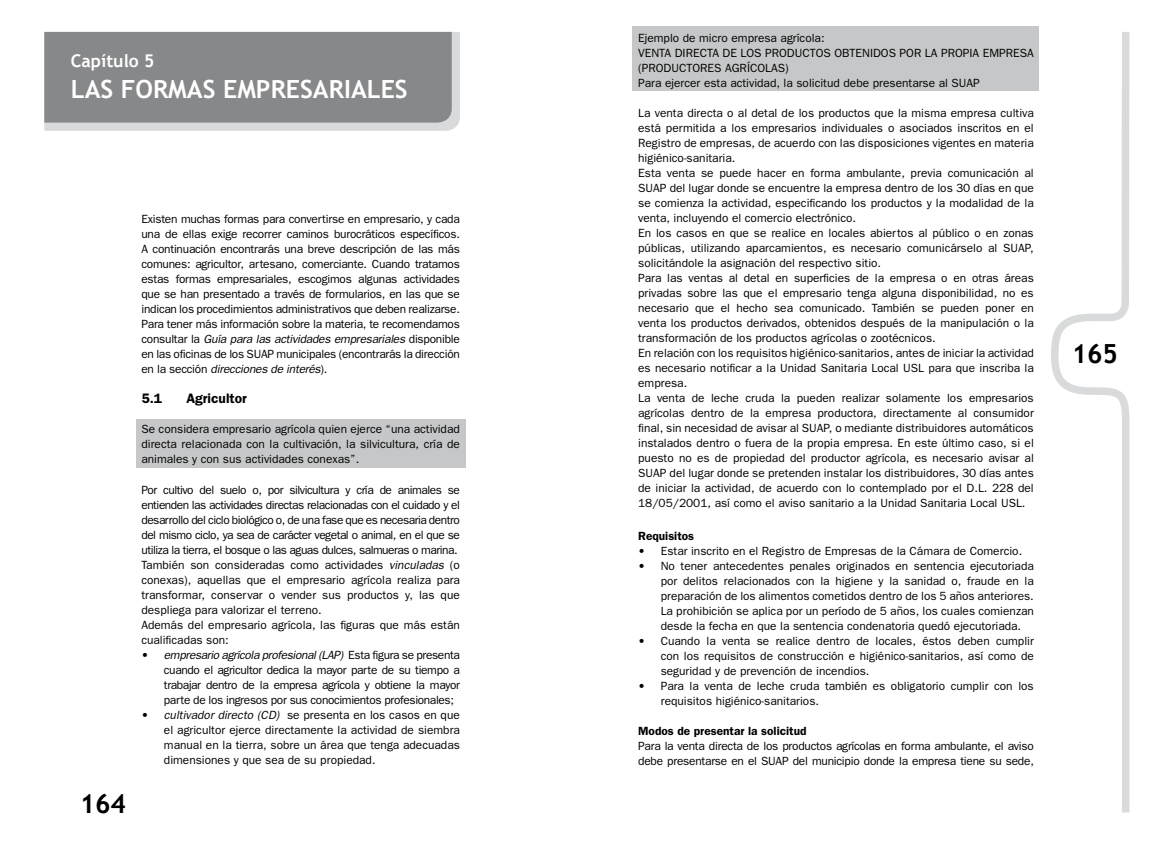
<style>
.page{position:relative;width:1170px;height:851px;background:#fff}
.page>*{position:absolute;margin:0;border:0;box-sizing:border-box;transform-origin:0 0}
.t1{font:700 26.38px "Trebuchet MS";color:#000}
.t2{font:700 25px "Trebuchet MS";color:#fff}
.t3{font:700 17.5px "Trebuchet MS";color:#fff}
.t4{font:600 13.75px "Franklin Gothic";color:#000}
.t5{font:11.88px/15px "Franklin Gothic";color:#000;text-align:justify}
.t6{font:11.88px/15px "Franklin Gothic";letter-spacing:-.04em;color:#000}
.t7{font:11.88px/15px "Franklin Gothic";letter-spacing:-.02em;color:#000}
.t8{font:600 11.88px "Franklin Gothic";color:#000}
.s1{font-style:italic}
</style>
<div class="page">
<svg style="left:1051px;top:32px;width:79px;height:781px"></svg>
<div style="left:632px;top:27px;width:407px;height:64px;background:#c6c7c8"></div>
<div style="left:136px;top:419px;width:329px;height:48px;background:#c6c7c8"></div>
<div style="left:44px;top:32px;width:416px;height:99px;background:#d9dadb"></div>
<div style="left:44px;top:32px;width:407px;height:91px;background:#87888a"></div>
<h3 class="t3" style="left:71px;top:50px;width:85px">Capítulo 5</h3>
<h2 class="t2" style="left:71px;top:73px;width:338px">LAS FORMAS EMPRESARIALES</h2>
<h1 class="t1" style="left:80px;top:786px;width:48px">164</h1>
<p class="t5" style="left:141px;top:211px;width:320px">Existen muchas formas para convertirse en empresario, y cada una de ellas exige recorrer caminos burocráticos específicos.<br>A continuación encontrarás una breve descripción de las más comunes: agricultor, artesano, comerciante. Cuando tratamos estas formas empresariales, escogimos algunas actividades que se han presentado a través de formularios, en las que se indican los procedimientos administrativos que deben realizarse.<br>Para tener más información sobre la materia, te recomendamos consultar la <span class="s1">Guía para las actividades empresariales</span> disponible en las oficinas de los SUAP municipales (encontrarás la dirección en la sección <span class="s1">direcciones de interés</span>).</p>
<p class="t4" style="left:141px;top:390px;width:22px">5.1</p>
<p class="t4" style="left:186px;top:390px;width:62px">Agricultor</p>
<p class="t5" style="left:141px;top:421px;width:320px">Se considera empresario agrícola quien ejerce “una actividad directa relacionada con la cultivación, la silvicultura, cría de animales y con sus actividades conexas”.</p>
<p class="t6" style="left:141px;top:481px;width:320px">Por cultivo del suelo o, por silvicultura y cría de animales se entienden las actividades directas relacionadas con el cuidado y el desarrollo del ciclo biológico o, de una fase que es necesaria dentro del mismo ciclo, ya sea de carácter vegetal o animal, en el que se utiliza la tierra, el bosque o las aguas dulces, salmueras o marina.<br>También son consideradas como actividades <span class="s1">vinculadas</span> (o conexas), aquellas que el empresario agrícola realiza para transformar, conservar o vender sus productos y, las que despliega para valorizar el terreno.<br>Además del empresario agrícola, las figuras que más están cualificadas son:</p>
<p class="t5" style="left:164px;top:646px;width:297px;text-indent:-23px">• <span class="s1">empresario agrícola profesional (LAP)</span> Esta figura se presenta cuando el agricultor dedica la mayor parte de su tiempo a trabajar dentro de la empresa agrícola y obtiene la mayor parte de los ingresos por sus conocimientos profesionales;</p>
<p class="t5" style="left:164px;top:706px;width:297px;text-indent:-23px">• <span class="s1">cultivador directo (CD)</span> se presenta en los casos en que el agricultor ejerce directamente la actividad de siembra manual en la tierra, sobre un área que tenga adecuadas dimensiones y que sea de su propiedad.</p>
<p class="t5" style="left:638px;top:30px;width:397px;text-align:left">Ejemplo de micro empresa agrícola:<br>VENTA DIRECTA DE LOS PRODUCTOS OBTENIDOS POR LA PROPIA EMPRESA (PRODUCTORES AGRÍCOLAS)<br>Para ejercer esta actividad, la solicitud debe presentarse al SUAP</p>
<p class="t5" style="left:638px;top:105px;width:397px;text-align:left">La venta directa o al detal de los productos que la misma empresa cultiva está permitida a los empresarios individuales o asociados inscritos en el Registro de empresas, de acuerdo con las disposiciones vigentes en materia higiénico-sanitaria.<br>Esta venta se puede hacer en forma ambulante, previa comunicación al SUAP del lugar donde se encuentre la empresa dentro de los 30 días en que se comienza la actividad, especificando los productos y la modalidad de la venta, incluyendo el comercio electrónico.<br>En los casos en que se realice en locales abiertos al público o en zonas públicas, utilizando aparcamientos, es necesario comunicárselo al SUAP, solicitándole la asignación del respectivo sitio.<br>Para las ventas al detal en superficies de la empresa o en otras áreas privadas sobre las que el empresario tenga alguna disponibilidad, no es necesario que el hecho sea comunicado. También se pueden poner en venta los productos derivados, obtenidos después de la manipulación o la transformación de los productos agrícolas o zootécnicos.<br>En relación con los requisitos higiénico-sanitarios, antes de iniciar la actividad es necesario notificar a la Unidad Sanitaria Local USL para que inscriba la empresa.<br>La venta de leche cruda la pueden realizar solamente los empresarios agrícolas dentro de la empresa productora, directamente al consumidor final, sin necesidad de avisar al SUAP, o mediante distribuidores automáticos instalados dentro o fuera de la propia empresa. En este último caso, si el puesto no es de propiedad del productor agrícola, es necesario avisar al SUAP del lugar donde se pretenden instalar los distribuidores, 30 días antes de iniciar la actividad, de acuerdo con lo contemplado por el D.L. 228 del 18/05/2001, así como el aviso sanitario a la Unidad Sanitaria Local USL.</p>
<p class="t8" style="left:638px;top:528px;width:58px">Requisitos</p>
<p class="t5" style="left:638px;top:543px;width:385px">• Estar inscrito en el Registro de Empresas de la Cámara de Comercio.</p>
<p class="t5" style="left:660px;top:558px;width:374px;text-indent:-23px">• No tener antecedentes penales originados en sentencia ejecutoriada por delitos relacionados con la higiene y la sanidad o, fraude en la preparación de los alimentos cometidos dentro de los 5 años anteriores.<br>La prohibición se aplica por un período de 5 años, los cuales comienzan desde la fecha en que la sentencia condenatoria quedó ejecutoriada.</p>
<p class="t5" style="left:660px;top:633px;width:374px;text-indent:-23px">• Cuando la venta se realice dentro de locales, éstos deben cumplir con los requisitos de construcción e higiénico-sanitarios, así como de seguridad y de prevención de incendios.</p>
<p class="t5" style="left:660px;top:678px;width:374px;text-indent:-23px">• Para la venta de leche cruda también es obligatorio cumplir con los requisitos higiénico-sanitarios.</p>
<p class="t8" style="left:638px;top:723px;width:170px">Modos de presentar la solicitud</p>
<p class="t7" style="left:638px;top:738px;width:397px">Para la venta directa de los productos agrícolas en forma ambulante, el aviso debe presentarse en el SUAP del municipio donde la empresa tiene su sede,</p>
<h1 class="t1" style="left:1071px;top:337px;width:48px">165</h1>
</div>
